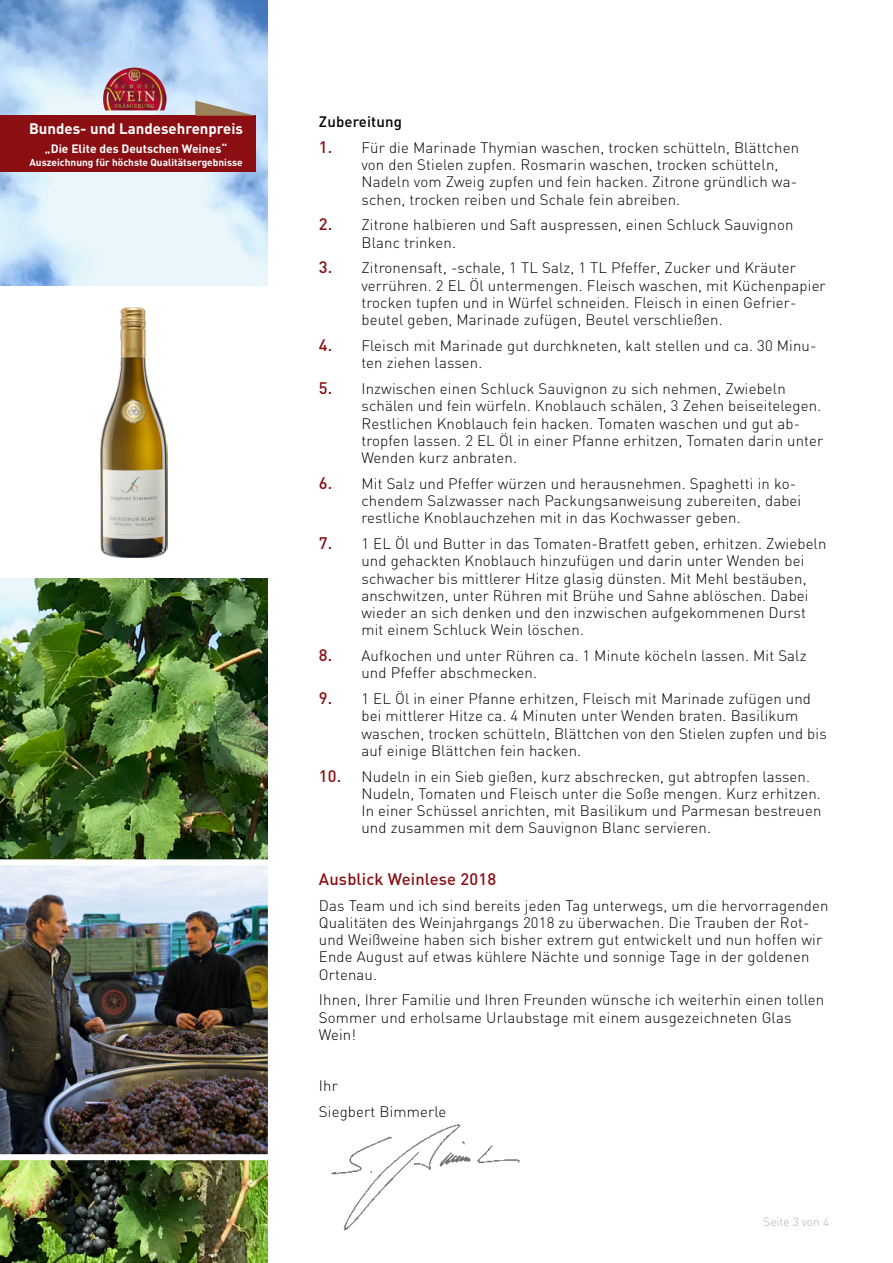
<style>
.page{position:relative;width:893px;height:1263px;background:#fff}
.page>*{position:absolute;margin:0;border:0;box-sizing:border-box;transform-origin:0 0}
.t1{font:500 16.5px "DIN";letter-spacing:.01em;color:#8b0e13}
.t2{font:300 15px/17.2px "DIN";letter-spacing:.01em;color:#000}
.t3{font:700 15px "DIN";color:#fff}
.t4{font:500 15px "DIN";letter-spacing:.01em;color:#000}
.t5{font:700 12px "DIN";color:#fff}
.t6{font:300 12px "DIN";color:#b1b3b4}
.t7{font:700 10.2px "DIN";color:#fff}
.s1{font-weight:500;font-size:16.5px;color:#8b0e13}
</style>
<div class="page">
<img style="left:0;top:0;width:268px;height:1263px">
<div style="left:0;top:116px;width:255px;height:56px;background:#8b0e13"></div>
<svg style="left:195px;top:101px;width:60px;height:15px"></svg>
<img style="left:119px;top:67px;width:16px;height:5px">
<img style="left:331px;top:1124px;width:189px;height:107px">
<div style="left:0;top:286px;width:268px;height:292px;background:#fff"></div>
<img style="left:101px;top:308px;width:66px;height:249px">
<img style="left:0;top:856px;width:268px;height:307px">
<p class="t3" style="left:29px;top:119px;width:216px">Bundes- und Landesehrenpreis</p>
<p class="t5" style="left:45px;top:140px;width:184px">„Die Elite des Deutschen Weines“</p>
<p class="t7" style="left:29px;top:156px;width:215px">Auszeichnung für höchste Qualitätsergebnisse</p>
<p class="t4" style="left:319px;top:112px;width:85px">Zubereitung</p>
<p class="t2" style="left:361px;top:139px;width:439px;text-indent:-43px"><span class="s1">1.</span> Für die Marinade Thymian waschen, trocken schütteln, Blättchen von den Stielen zupfen. Rosmarin waschen, trocken schütteln, Nadeln vom Zweig zupfen und fein hacken. Zitrone gründlich wa&shy;schen, trocken reiben und Schale fein abreiben.</p>
<p class="t2" style="left:361px;top:216px;width:434px;text-indent:-43px"><span class="s1">2.</span> Zitrone halbieren und Saft auspressen, einen Schluck Sauvignon<br>Blanc trinken.</p>
<p class="t2" style="left:361px;top:259px;width:466px;text-indent:-43px"><span class="s1">3.</span> Zitronensaft, -schale, 1 TL Salz, 1 TL Pfeffer, Zucker und Kräuter verrühren. 2 EL Öl untermengen. Fleisch waschen, mit Küchenpapier trocken tupfen und in Würfel schneiden. Fleisch in einen Gefrier&shy;beutel geben, Marinade zufügen, Beutel verschließen.</p>
<p class="t2" style="left:361px;top:337px;width:457px;text-indent:-43px"><span class="s1">4.</span> Fleisch mit Marinade gut durchkneten, kalt stellen und ca. 30 Minu&shy;ten ziehen lassen.</p>
<p class="t2" style="left:361px;top:380px;width:463px;text-indent:-43px"><span class="s1">5.</span> Inzwischen einen Schluck Sauvignon zu sich nehmen, Zwiebeln schälen und fein würfeln. Knoblauch schälen, 3 Zehen beiseitelegen.<br>Restlichen Knoblauch fein hacken. Tomaten waschen und gut ab&shy;tropfen lassen. 2 EL Öl in einer Pfanne erhitzen, Tomaten darin unter Wenden kurz anbraten.</p>
<p class="t2" style="left:361px;top:475px;width:441px;text-indent:-43px"><span class="s1">6.</span> Mit Salz und Pfeffer würzen und herausnehmen. Spaghetti in ko&shy;chendem Salzwasser nach Packungsanweisung zubereiten, dabei restliche Knoblauchzehen mit in das Kochwasser geben.</p>
<p class="t2" style="left:361px;top:535px;width:467px;text-indent:-43px"><span class="s1">7.</span> 1 EL Öl und Butter in das Tomaten-Bratfett geben, erhitzen. Zwiebeln und gehackten Knoblauch hinzufügen und darin unter Wenden bei schwacher bis mittlerer Hitze glasig dünsten. Mit Mehl bestäuben, anschwitzen, unter Rühren mit Brühe und Sahne ablöschen. Dabei wieder an sich denken und den inzwischen aufgekommenen Durst mit einem Schluck Wein löschen.</p>
<p class="t2" style="left:361px;top:647px;width:447px;text-indent:-43px"><span class="s1">8.</span> Aufkochen und unter Rühren ca. 1 Minute köcheln lassen. Mit Salz und Pfeffer abschmecken.</p>
<p class="t2" style="left:361px;top:690px;width:467px;text-indent:-43px"><span class="s1">9.</span> 1 EL Öl in einer Pfanne erhitzen, Fleisch mit Marinade zufügen und bei mittlerer Hitze ca. 4 Minuten unter Wenden braten. Basilikum waschen, trocken schütteln, Blättchen von den Stielen zupfen und bis auf einige Blättchen fein hacken.</p>
<p class="t2" style="left:361px;top:767px;width:462px;text-indent:-43px"><span class="s1">10.</span> Nudeln in ein Sieb gießen, kurz abschrecken, gut abtropfen lassen.<br>Nudeln, Tomaten und Fleisch unter die Soße mengen. Kurz erhitzen.<br>In einer Schüssel anrichten, mit Basilikum und Parmesan bestreuen und zusammen mit dem Sauvignon Blanc servieren.</p>
<p class="t1" style="left:319px;top:868px;width:179px">Ausblick Weinlese 2018</p>
<p class="t2" style="left:319px;top:896px;width:511px">Das Team und ich sind bereits jeden Tag unterwegs, um die hervorragenden Qualitäten des Weinjahrgangs 2018 zu überwachen. Die Trauben der Rot&shy;und Weißweine haben sich bisher extrem gut entwickelt und nun hoffen wir Ende August auf etwas kühlere Nächte und sonnige Tage in der goldenen Ortenau.</p>
<p class="t2" style="left:319px;top:991px;width:507px">Ihnen, Ihrer Familie und Ihren Freunden wünsche ich weiterhin einen tollen<br>Sommer und erholsame Urlaubstage mit einem ausgezeichneten Glas<br>Wein!</p>
<p class="t2" style="left:319px;top:1073px;width:129px;line-height:25.8px">Ihr<br>Siegbert Bimmerle</p>
<p class="t6" style="left:763px;top:1214px;width:67px">Seite 3 von 4</p>
</div>
